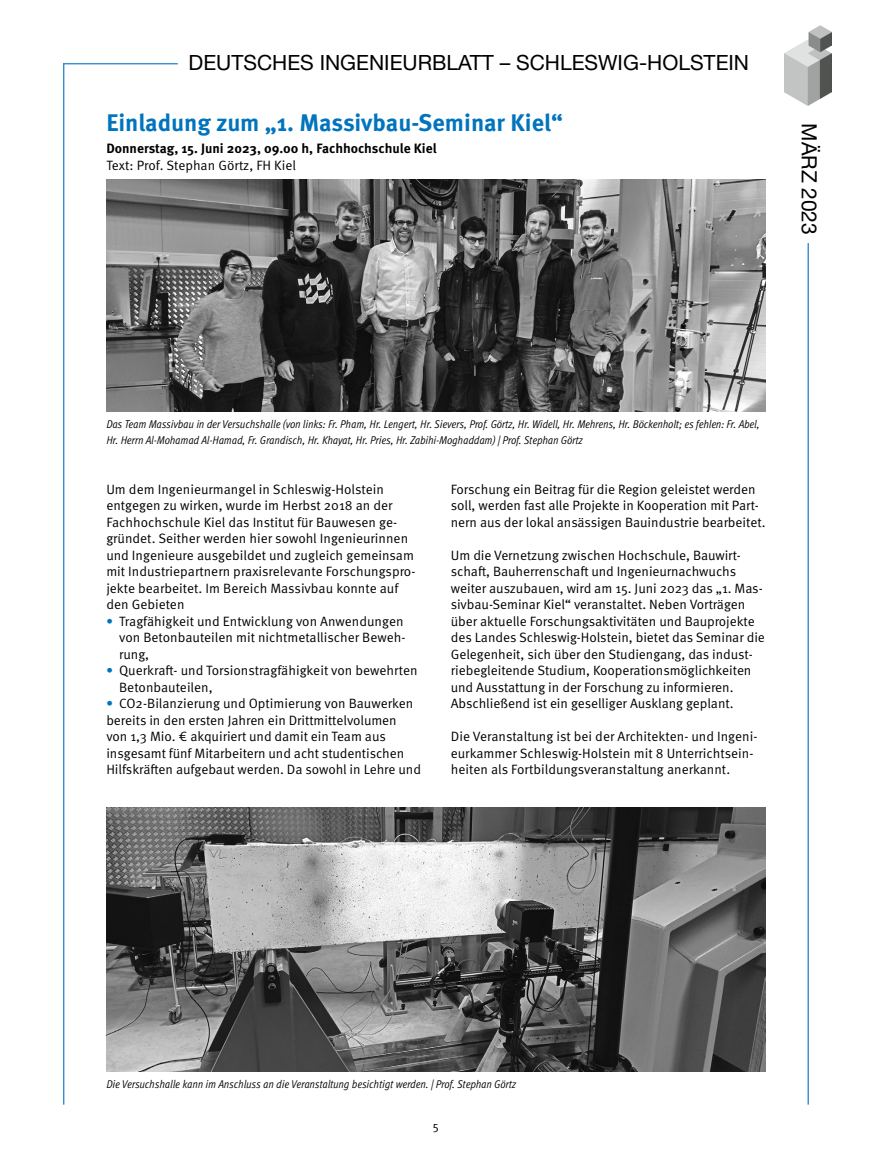
<style>
.page{position:relative;width:872px;height:1170px;background:#fff}
.page>*{position:absolute;margin:0;border:0;box-sizing:border-box;transform-origin:0 0}
.Headline_16_pt{font:700 24px "Meta OT";color:#0074bd}
.t1{font:21px "Helvetica Neue LT Std";color:#000}
.Fließtext{font:13.5px/16.5px "Meta OT Norm";letter-spacing:-.005em;color:#000}
.Fließtext_ohne_Absta{font:13.5px/16.5px "Meta OT Norm";letter-spacing:-.005em;color:#000}
.Subline{font:700 13.5px "Meta OT";color:#000}
.Subline-2{font:13.5px "Meta OT Norm";color:#000}
.t2{font:12px "Meta OT Norm";color:#000}
.Bildunterschrift{font:11.25px/16.5px "Meta OT Cond Norm Ita";color:#000}
.s1{font-family:"Meta OT";font-weight:700;color:#0074bd}
</style>
<div class="page">
<hr style="left:807px;top:222px;width:1px;height:882px;background:#0074bd">
<hr style="left:63px;top:63px;width:1px;height:1041px;background:#0074bd">
<hr style="left:63px;top:63px;width:115px;height:1px;background:#0074bd">
<div style="left:797px;top:123px;width:24px;height:120px;background:#fff"></div>
<img style="left:784px;top:26px;width:47px;height:79px">
<img style="left:106px;top:179px;width:659px;height:232px">
<img style="left:106px;top:807px;width:659px;height:264px">
<h2 class="t1" style="left:189px;top:50px;width:562px">DEUTSCHES INGENIEURBLATT – SCHLESWIG-HOLSTEIN</h2>
<p class="Headline_16_pt" style="left:106px;top:107px;width:458px">Einladung zum „1. Massivbau-Seminar Kiel“</p>
<p class="Subline" style="left:106px;top:140px;width:332px">Donnerstag, 15. Juni 2023, 09.00 h, Fachhochschule Kiel</p>
<p class="Subline-2" style="left:106px;top:157px;width:191px">Text: Prof. Stephan Görtz, FH Kiel</p>
<h2 class="t1" style="left:821px;top:123px;width:113px;rotate:90deg">MÄRZ 2023</h2>
<p class="Bildunterschrift" style="left:106px;top:415px;width:655px">Das Team Massivbau in der Versuchshalle (von links: Fr. Pham, Hr. Lengert, Hr. Sievers, Prof. Görtz, Hr. Widell, Hr. Mehrens, Hr. Böckenholt; es fehlen: Fr. Abel,<br>Hr. Herrn Al-Mohamad Al-Hamad, Fr. Grandisch, Hr. Khayat, Hr. Pries, Hr. Zabihi-Moghaddam) | Prof. Stephan Görtz</p>
<p class="Fließtext" style="left:106px;top:481px;width:311px">Um dem Ingenieurmangel in Schleswig-Holstein entgegen zu wirken, wurde im Herbst 2018 an der Fachhochschule Kiel das Institut für Bauwesen ge&shy;gründet. Seither werden hier sowohl Ingenieurinnen und Ingenieure ausgebildet und zugleich gemeinsam mit Industriepartnern praxisrelevante Forschungspro&shy;jekte bearbeitet. Im Bereich Massivbau konnte auf den Gebieten</p>
<p class="Fließtext" style="left:119px;top:613px;width:288px;text-indent:-13px"><span class="s1">•</span> Tragfähigkeit und Entwicklung von Anwendungen von Betonbauteilen mit nichtmetallischer Beweh&shy;rung,</p>
<p class="Fließtext" style="left:119px;top:662px;width:300px;text-indent:-13px"><span class="s1">•</span> Querkraft- und Torsionstragfähigkeit von bewehrten<br>Betonbauteilen,</p>
<p class="Fließtext" style="left:106px;top:695px;width:308px"><span class="s1">•</span> CO2-Bilanzierung und Optimierung von Bauwerken</p>
<p class="Fließtext_ohne_Absta" style="left:106px;top:712px;width:316px">bereits in den ersten Jahren ein Drittmittelvolumen von 1,3 Mio. € akquiriert und damit ein Team aus insgesamt fünf Mitarbeitern und acht studentischen Hilfskräften aufgebaut werden. Da sowohl in Lehre und</p>
<p class="Fließtext_ohne_Absta" style="left:451px;top:481px;width:316px">Forschung ein Beitrag für die Region geleistet werden soll, werden fast alle Projekte in Kooperation mit Part&shy;nern aus der lokal ansässigen Bauindustrie bearbeitet.</p>
<p class="Fließtext" style="left:451px;top:547px;width:316px">Um die Vernetzung zwischen Hochschule, Bauwirt&shy;schaft, Bauherrenschaft und Ingenieurnachwuchs weiter auszubauen, wird am 15. Juni 2023 das „1. Mas&shy;sivbau-Seminar Kiel“ veranstaltet. Neben Vorträgen über aktuelle Forschungsaktivitäten und Bauprojekte des Landes Schleswig-Holstein, bietet das Seminar die Gelegenheit, sich über den Studiengang, das indust&shy;riebegleitende Studium, Kooperationsmöglichkeiten und Ausstattung in der Forschung zu informieren.<br>Abschließend ist ein geselliger Ausklang geplant.</p>
<p class="Fließtext" style="left:451px;top:728px;width:308px">Die Veranstaltung ist bei der Architekten- und Ingeni&shy;eurkammer Schleswig-Holstein mit 8 Unterrichtsein&shy;heiten als Fortbildungsveranstaltung anerkannt.</p>
<p class="Bildunterschrift" style="left:106px;top:1075px;width:411px">Die Versuchshalle kann im Anschluss an die Veranstaltung besichtigt werden. | Prof. Stephan Görtz</p>
<p class="t2" style="left:433px;top:1118px;width:8px">5</p>
</div>
